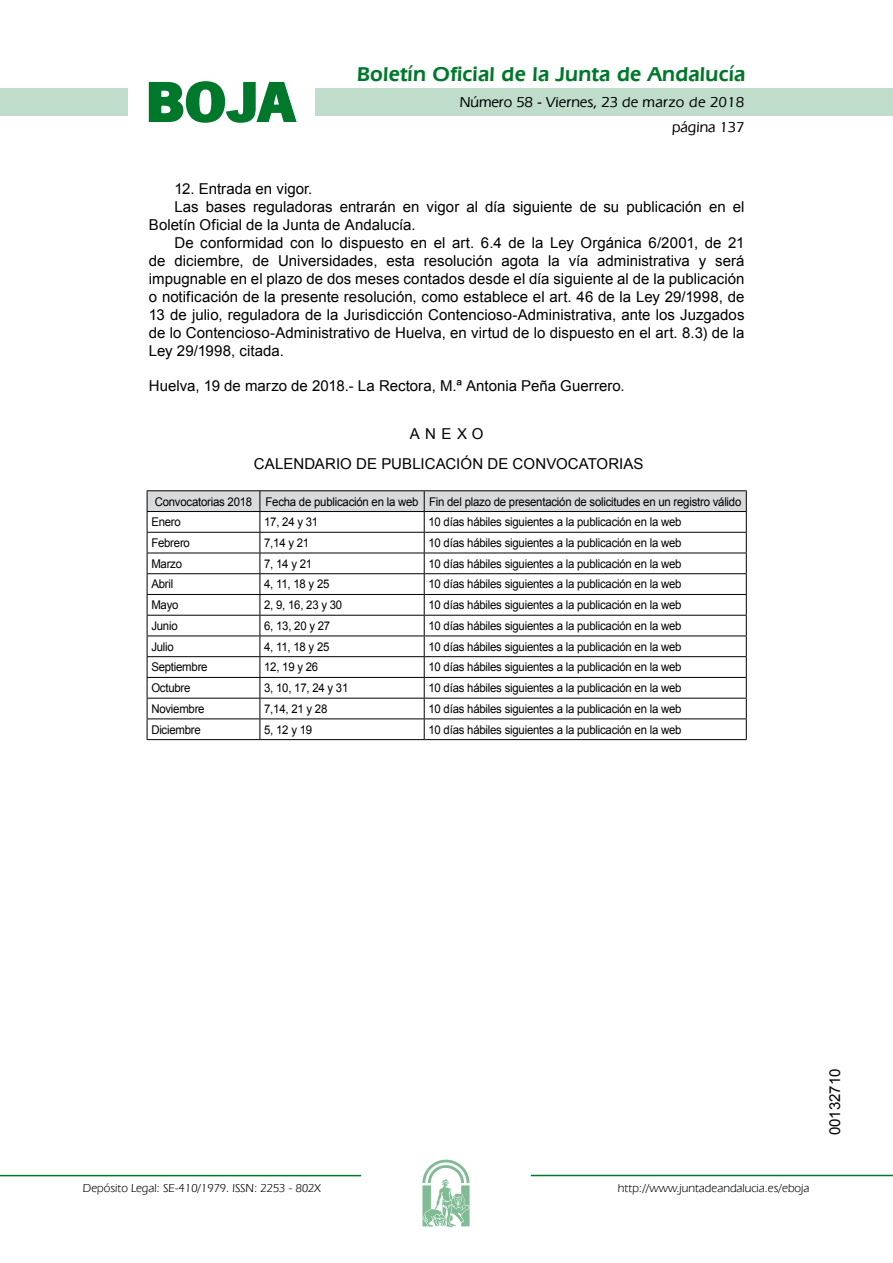
<style>
.page{position:relative;width:893px;height:1263px;background:#fff}
.page>*{position:absolute;margin:0;border:0;box-sizing:border-box;transform-origin:0 0}
.t1{font:700 57.75px "News Got T";color:#00782c;scale:1.14 1}
.t2{font:600 21px "Eras IT Cby BT";letter-spacing:.01em;color:#00782c}
.t3{font:15px/30.8px "Arial";color:#000;text-align:center}
.t4{font:500 15px/24.5px "Eras IT Cby BT";color:#000;text-align:right}
.t5{font:12px/20.7px "Arial";letter-spacing:-.02em;color:#000;scale:.95 1}
.t6{font:12px "Eras IT Cby BT";color:#000}
</style>
<div class="page">
<div style="left:315px;top:88px;width:577px;height:28px;background:#bfddca"></div>
<div style="left:0;top:88px;width:128px;height:28px;background:#bfddca"></div>
<hr style="left:0;top:1175px;width:361px;height:1px;background:#00782c">
<svg style="left:422px;top:1159px;width:47px;height:68px"></svg>
<hr style="left:531px;top:1175px;width:361px;height:1px;background:#00782c">
<svg style="left:148px;top:81px;width:149px;height:42px"></svg>
<hr style="left:147px;top:490px;width:113px;height:1px;background:#000">
<hr style="left:260px;top:490px;width:164px;height:1px;background:#000">
<hr style="left:424px;top:490px;width:322px;height:1px;background:#000">
<svg style="left:147px;top:491px;width:600px;height:248px"></svg>
<hr style="left:147px;top:739px;width:113px;height:1px;background:#000">
<hr style="left:260px;top:739px;width:164px;height:1px;background:#000">
<hr style="left:424px;top:739px;width:322px;height:1px;background:#000">
<h1 class="t1" style="left:145px;top:68px;width:133px">BOJA</h1>
<h2 class="t2" style="left:357px;top:62px;width:390px">Boletín Oficial de la Junta de Andalucía</h2>
<p class="t4" style="left:460px;top:90px;width:286px">Número 58 - Viernes, 23 de marzo de 2018 página 137</p>
<p class="t3" style="left:174px;top:173px;width:139px">12. Entrada en vigor.</p>
<p class="t3" style="left:174px;top:191px;width:571px">Las bases reguladoras entrarán en vigor al día siguiente de su publicación en el</p>
<p class="t3" style="left:149px;top:209px;width:268px">Boletín Oficial de la Junta de Andalucía.</p>
<p class="t3" style="left:174px;top:227px;width:571px">De conformidad con lo dispuesto en el art. 6.4 de la Ley Orgánica 6/2001, de 21</p>
<p class="t3" style="left:149px;top:245px;width:597px">de diciembre, de Universidades, esta resolución agota la vía administrativa y será</p>
<p class="t3" style="left:149px;top:263px;width:597px">impugnable en el plazo de dos meses contados desde el día siguiente al de la publicación</p>
<p class="t3" style="left:149px;top:281px;width:597px">o notificación de la presente resolución, como establece el art. 46 de la Ley 29/1998, de</p>
<p class="t3" style="left:149px;top:299px;width:597px">13 de julio, reguladora de la Jurisdicción Contencioso-Administrativa, ante los Juzgados</p>
<p class="t3" style="left:149px;top:317px;width:597px">de lo Contencioso-Administrativo de Huelva, en virtud de lo dispuesto en el art. 8.3) de la</p>
<p class="t3" style="left:149px;top:335px;width:137px">Ley 29/1998, citada.</p>
<p class="t3" style="left:149px;top:370px;width:477px">Huelva, 19 de marzo de 2018.- La Rectora, M.ª Antonia Peña Guerrero.</p>
<p class="t3" style="left:254px;top:418px;width:391px">ANEXO<br>CALENDARIO DE PUBLICACIÓN DE CONVOCATORIAS</p>
<p class="t5" style="left:151px;top:491px;width:622px">Convocatorias 2018 Fecha de publicación en la web Fin del plazo de presentación de solicitudes en un registro válido<br>Enero</p>
<p class="t5" style="left:264px;top:512px;width:58px">17, 24 y 31</p>
<p class="t5" style="left:428px;top:512px;width:268px">10 días hábiles siguientes a la publicación en la web</p>
<p class="t5" style="left:151px;top:533px;width:42px">Febrero</p>
<p class="t5" style="left:264px;top:533px;width:49px">7,14 y 21</p>
<p class="t5" style="left:428px;top:533px;width:268px">10 días hábiles siguientes a la publicación en la web</p>
<p class="t5" style="left:151px;top:553px;width:34px">Marzo</p>
<p class="t5" style="left:264px;top:553px;width:52px">7, 14 y 21</p>
<p class="t5" style="left:428px;top:553px;width:268px">10 días hábiles siguientes a la publicación en la web</p>
<p class="t5" style="left:151px;top:574px;width:25px">Abril</p>
<p class="t5" style="left:264px;top:574px;width:70px">4, 11, 18 y 25</p>
<p class="t5" style="left:428px;top:574px;width:268px">10 días hábiles siguientes a la publicación en la web</p>
<p class="t5" style="left:151px;top:595px;width:30px">Mayo</p>
<p class="t5" style="left:264px;top:595px;width:84px">2, 9, 16, 23 y 30</p>
<p class="t5" style="left:428px;top:595px;width:268px">10 días hábiles siguientes a la publicación en la web</p>
<p class="t5" style="left:151px;top:616px;width:29px">Junio</p>
<p class="t5" style="left:264px;top:616px;width:71px">6, 13, 20 y 27</p>
<p class="t5" style="left:428px;top:616px;width:268px">10 días hábiles siguientes a la publicación en la web</p>
<p class="t5" style="left:151px;top:636px;width:25px">Julio</p>
<p class="t5" style="left:264px;top:636px;width:70px">4, 11, 18 y 25</p>
<p class="t5" style="left:428px;top:636px;width:268px">10 días hábiles siguientes a la publicación en la web</p>
<p class="t5" style="left:151px;top:657px;width:61px">Septiembre</p>
<p class="t5" style="left:264px;top:657px;width:58px">12, 19 y 26</p>
<p class="t5" style="left:428px;top:657px;width:268px">10 días hábiles siguientes a la publicación en la web</p>
<p class="t5" style="left:151px;top:678px;width:43px">Octubre</p>
<p class="t5" style="left:264px;top:678px;width:90px">3, 10, 17, 24 y 31</p>
<p class="t5" style="left:428px;top:678px;width:268px">10 días hábiles siguientes a la publicación en la web</p>
<p class="t5" style="left:151px;top:698px;width:58px">Noviembre</p>
<p class="t5" style="left:264px;top:698px;width:68px">7,14, 21 y 28</p>
<p class="t5" style="left:428px;top:698px;width:268px">10 días hábiles siguientes a la publicación en la web</p>
<p class="t5" style="left:151px;top:719px;width:54px">Diciembre</p>
<p class="t5" style="left:264px;top:719px;width:52px">5, 12 y 19</p>
<p class="t5" style="left:428px;top:719px;width:268px">10 días hábiles siguientes a la publicación en la web</p>
<p class="t6" style="left:83px;top:1181px;width:239px">Depósito Legal: SE-410/1979. ISSN: 2253 - 802X</p>
<p class="t6" style="left:618px;top:1181px;width:193px">http://www.juntadeandalucia.es/eboja</p>
<p class="t3" style="left:819px;top:1135px;width:68px;rotate:-90deg">00132710</p>
</div>
